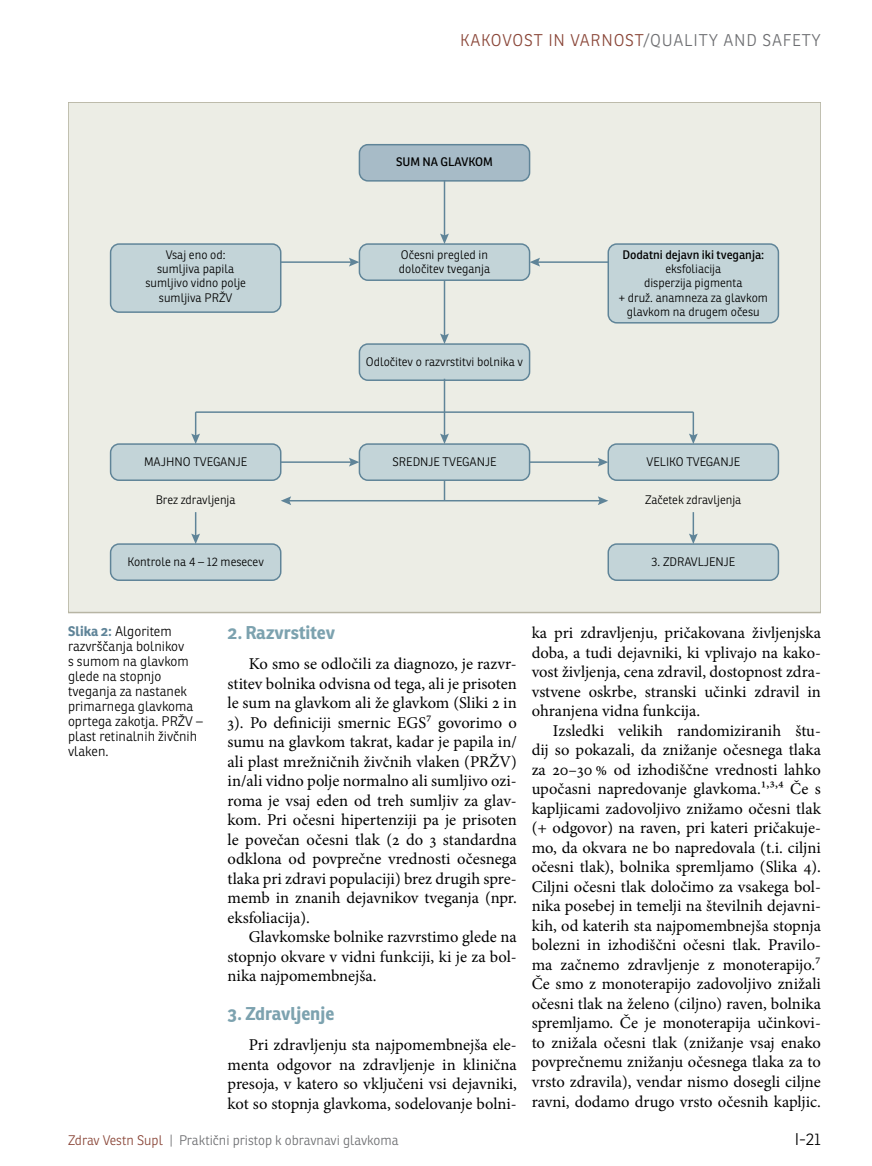
<style>
.page{position:relative;width:872px;height:1166px;background:#fff}
.page>*{position:absolute;margin:0;border:0;box-sizing:border-box;transform-origin:0 0}
.t1{font:700 18px "Ronnia";color:#7ca2af}
.t2{font:16.5px/19.5px "Minion Pro";color:#000;text-align:justify}
.t3{font:300 16.5px "Ronnia";letter-spacing:.05em;color:#8a4638}
.t4{font:300 16.5px "Ronnia";color:#000}
.t5{font:300 13.5px/15px "Ronnia";color:#000}
.t6{font:300 13.5px "Ronnia";color:#6d6e71}
.t7{font:300 12px/14.4px "Ronnia";color:#000;text-align:center}
.t8{font:12px "Ronnia";color:#000}
.s1{color:#6d6e71}
.s2{font-weight:700;color:#5f8498}
.s3{color:#8a4638}
</style>
<div class="page">
<div style="left:68px;top:102px;width:753px;height:510px;background:#ecede5"></div>
<div style="left:111px;top:244px;width:170px;height:68px;background:#c3d4d8;border-radius:9px"></div>
<div style="left:110px;top:243px;width:171px;height:70px;border:1px solid #5f8498;border-radius:9px"></div>
<div style="left:111px;top:444px;width:170px;height:36px;background:#c3d4d8;border-radius:9px"></div>
<div style="left:110px;top:443px;width:171px;height:38px;border:1px solid #5f8498;border-radius:9px"></div>
<div style="left:111px;top:544px;width:170px;height:36px;background:#c3d4d8;border-radius:9px"></div>
<div style="left:110px;top:543px;width:171px;height:37px;border:1px solid #5f8498;border-radius:9px"></div>
<div style="left:359px;top:145px;width:170px;height:36px;background:#a7bbc7;border-radius:9px"></div>
<div style="left:359px;top:144px;width:171px;height:37px;border:1px solid #5f8498;border-radius:9px"></div>
<div style="left:359px;top:244px;width:170px;height:36px;background:#c3d4d8;border-radius:9px"></div>
<div style="left:359px;top:243px;width:171px;height:38px;border:1px solid #5f8498;border-radius:9px"></div>
<div style="left:359px;top:344px;width:170px;height:36px;background:#c3d4d8;border-radius:9px"></div>
<div style="left:359px;top:343px;width:171px;height:38px;border:1px solid #5f8498;border-radius:9px"></div>
<div style="left:359px;top:444px;width:170px;height:36px;background:#c3d4d8;border-radius:9px"></div>
<div style="left:359px;top:443px;width:171px;height:38px;border:1px solid #5f8498;border-radius:9px"></div>
<div style="left:608px;top:244px;width:170px;height:79px;background:#c3d4d8;border-radius:9px"></div>
<div style="left:607px;top:243px;width:172px;height:80px;border:1px solid #5f8498;border-radius:9px"></div>
<div style="left:608px;top:444px;width:170px;height:36px;background:#c3d4d8;border-radius:9px"></div>
<div style="left:607px;top:443px;width:172px;height:38px;border:1px solid #5f8498;border-radius:9px"></div>
<div style="left:608px;top:544px;width:170px;height:36px;background:#c3d4d8;border-radius:9px"></div>
<div style="left:607px;top:543px;width:172px;height:37px;border:1px solid #5f8498;border-radius:9px"></div>
<hr style="left:281px;top:261px;width:71px;height:2px;background:#5f8498">
<svg style="left:349px;top:258px;width:10px;height:8px"></svg>
<hr style="left:281px;top:461px;width:71px;height:2px;background:#5f8498">
<svg style="left:349px;top:457px;width:10px;height:9px"></svg>
<svg style="left:191px;top:412px;width:9px;height:32px"></svg>
<hr style="left:536px;top:261px;width:72px;height:2px;background:#5f8498">
<svg style="left:529px;top:258px;width:11px;height:8px"></svg>
<hr style="left:529px;top:461px;width:72px;height:2px;background:#5f8498">
<svg style="left:598px;top:457px;width:10px;height:9px"></svg>
<svg style="left:191px;top:512px;width:9px;height:32px"></svg>
<hr style="left:444px;top:180px;width:1px;height:57px;background:#5f8498">
<svg style="left:440px;top:233px;width:9px;height:11px"></svg>
<hr style="left:444px;top:280px;width:1px;height:57px;background:#5f8498">
<svg style="left:440px;top:333px;width:9px;height:11px"></svg>
<hr style="left:444px;top:378px;width:1px;height:59px;background:#5f8498">
<svg style="left:440px;top:433px;width:9px;height:11px"></svg>
<svg style="left:444px;top:480px;width:1px;height:20px"></svg>
<hr style="left:692px;top:412px;width:2px;height:25px;background:#5f8498">
<svg style="left:689px;top:433px;width:8px;height:11px"></svg>
<hr style="left:692px;top:512px;width:2px;height:25px;background:#5f8498">
<svg style="left:689px;top:533px;width:8px;height:11px"></svg>
<hr style="left:196px;top:411px;width:497px;height:2px;background:#5f8498">
<hr style="left:288px;top:500px;width:313px;height:1px;background:#5f8498">
<svg style="left:281px;top:496px;width:10px;height:9px"></svg>
<svg style="left:598px;top:496px;width:10px;height:9px"></svg>
<p class="t3" style="left:460px;top:30px;width:362px">Kakovost i n varnost<span class="s1">/Quality and safety</span></p>
<p class="t8" style="left:396px;top:155px;width:98px">SUM NA GLAVKOM</p>
<p class="t7" style="left:399px;top:247px;width:93px;text-align:left">Očesni pregled in določitev tveganja</p>
<p class="t7" style="left:145px;top:247px;width:102px">Vsaj eno od: sumljiva papila sumljivo vidno polje sumljiva PRŽV</p>
<p class="t8" style="left:622px;top:247px;width:143px">Dodatni dejavn iki tveganja:</p>
<p class="t7" style="left:619px;top:261px;width:151px">eksfoliacija<br>disperzija pigmenta<br>+ druž. anamneza za glavkom glavkom na drugem očesu</p>
<p class="t7" style="left:366px;top:354px;width:159px">Odločitev o razvrstitvi bolnika v</p>
<p class="t7" style="left:144px;top:454px;width:105px">MAJHNO TVEGANJE</p>
<p class="t7" style="left:156px;top:492px;width:81px">Brez zdravljenja</p>
<p class="t7" style="left:645px;top:492px;width:98px">Začetek zdravljenja</p>
<p class="t7" style="left:392px;top:454px;width:105px">SREDNJE TVEGANJE</p>
<p class="t7" style="left:646px;top:454px;width:95px">VELIKO TVEGANJE</p>
<p class="t7" style="left:127px;top:554px;width:138px">Kontrole na 4 – 12 mesecev</p>
<p class="t7" style="left:651px;top:554px;width:85px">3. ZDRAVLJENJE</p>
<p class="t1" style="left:227px;top:621px;width:109px">2. Razvrstitev</p>
<p class="t2" style="left:227px;top:654px;width:291px;text-indent:21px">Ko smo se odločili za diagnozo, je razvr&shy;stitev bolnika odvisna od tega, ali je prisoten le sum na glavkom ali že glavkom (Sliki 2 in 3). Po definiciji smernic EGS7 govorimo o sumu na glavkom takrat, kadar je papila in/ ali plast mrežničnih živčnih vlaken (PRŽV) in/ali vidno polje normalno ali sumljivo ozi&shy;roma je vsaj eden od treh sumljiv za glav&shy;kom. Pri očesni hipertenziji pa je prisoten le povečan očesni tlak (2 do 3 standardna odklona od povprečne vrednosti očesnega tlaka pri zdravi populaciji) brez drugih spre&shy;memb in znanih dejavnikov tveganja (npr. eksfoliacija).</p>
<p class="t2" style="left:227px;top:927px;width:291px;text-indent:21px">Glavkomske bolnike razvrstimo glede na stopnjo okvare v vidni funkciji, ki je za bol&shy;nika najpomembnejša.</p>
<p class="t1" style="left:227px;top:1002px;width:108px">3. Zdravljenje</p>
<p class="t2" style="left:227px;top:1035px;width:291px;text-indent:21px">Pri zdravljenju sta najpomembnejša ele&shy;menta odgovor na zdravljenje in klinična presoja, v katero so vključeni vsi dejavniki, kot so stopnja glavkoma, sodelovanje bolni-</p>
<p class="t5" style="left:68px;top:623px;width:136px"><span class="s2">Slika 2:</span> Algoritem razvrščanja bolnikov<br>s sumom na glavkom glede na stopnjo tveganja za nastanek primarnega glavkoma oprtega zakotja. PRŽV – plast retinalnih živčnih vlaken.</p>
<p class="t2" style="left:531px;top:623px;width:291px">ka pri zdravljenju, pričakovana življenjska doba, a tudi dejavniki, ki vplivajo na kako&shy;vost življenja, cena zdravil, dostopnost zdra&shy;vstvene oskrbe, stranski učinki zdravil in ohranjena vidna funkcija.</p>
<p class="t2" style="left:531px;top:720px;width:291px;text-indent:21px">Izsledki velikih randomiziranih štu&shy;dij so pokazali, da znižanje očesnega tlaka za 20–30 % od izhodiščne vrednosti lahko upočasni napredovanje glavkoma.1,3,4 Če s kapljicami zadovoljivo znižamo očesni tlak (+ odgovor) na raven, pri kateri pričakuje&shy;mo, da okvara ne bo napredovala (t.i. ciljni očesni tlak), bolnika spremljamo (Slika 4).<br>Ciljni očesni tlak določimo za vsakega bol&shy;nika posebej in temelji na številnih dejavni&shy;kih, od katerih sta najpomembnejša stopnja bolezni in izhodiščni očesni tlak. Pravilo&shy;ma začnemo zdravljenje z monoterapijo.7<br>Če smo z monoterapijo zadovoljivo znižali očesni tlak na želeno (ciljno) raven, bolnika spremljamo. Če je monoterapija učinkovi&shy;to znižala očesni tlak (znižanje vsaj enako povprečnemu znižanju očesnega tlaka za to vrsto zdravila), vendar nismo dosegli ciljne ravni, dodamo drugo vrsto očesnih kapljic.</p>
<p class="t6" style="left:68px;top:1131px;width:332px"><span class="s3">Zdrav Vestn Supl</span> | Praktični pristop k obravnavi glavkoma</p>
<p class="t4" style="left:794px;top:1128px;width:28px">I-21</p>
</div>
